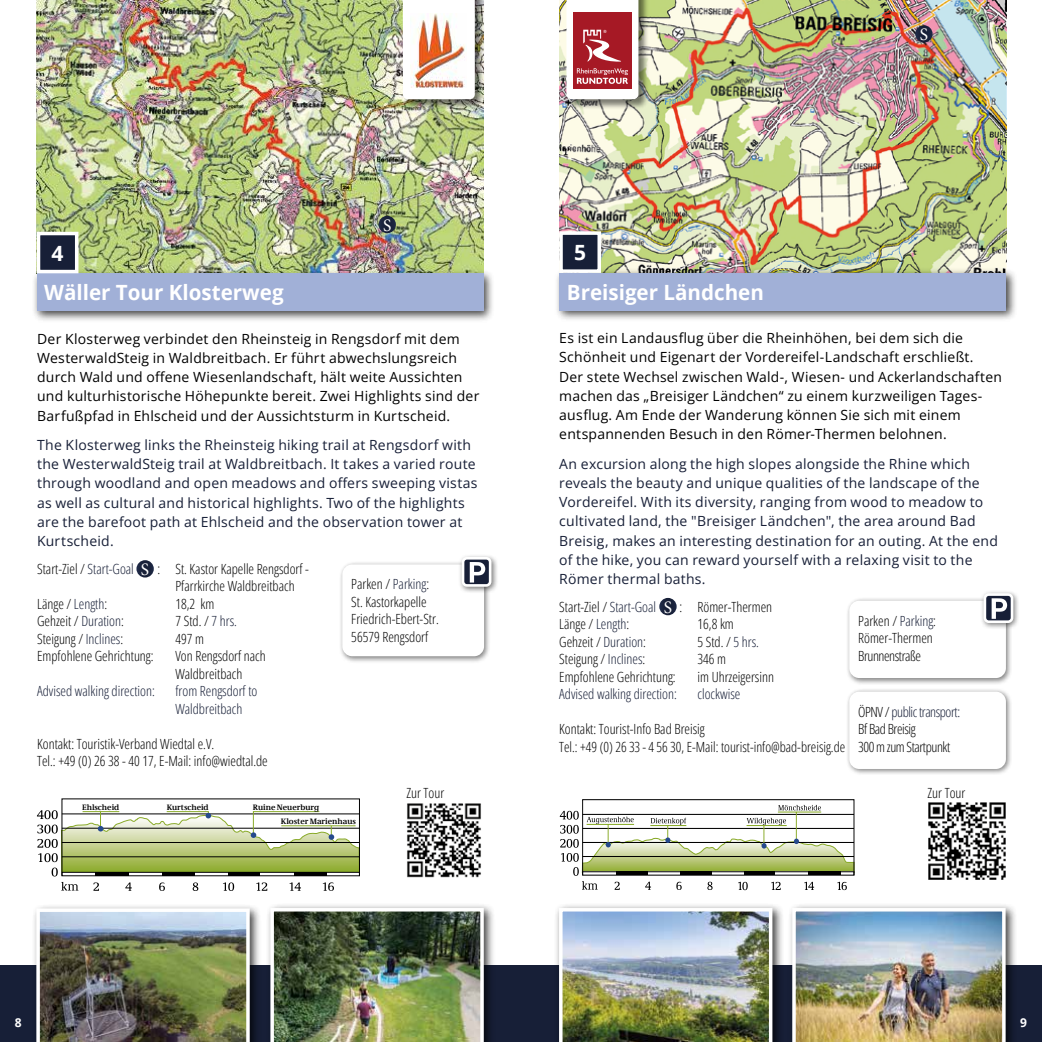
<style>
.page{position:relative;width:1042px;height:1042px;background:#fff}
.page>*{position:absolute;margin:0;border:0;box-sizing:border-box;transform-origin:0 0}
.t1{font:700 21px "Open Sans";color:#fff}
.t2{font:17.5px "Minion Pro";color:#fff}
.t3{font:14px/19.2px "Open Sans";color:#000}
.t4{font:14px/19.2px "Open Sans";letter-spacing:.015em;color:#171f37}
.t5{font:14px/17.5px "Open Sans";letter-spacing:-.03em;color:#000}
.t6{font:700 12.25px "Open Sans";color:#fff}
.t7{font:700 8.05px "Neue Demos";color:#000}
.s1{color:#171f37}
</style>
<div class="page">
<div style="left:0;top:965px;width:1042px;height:77px;background:#171f37"></div>
<img style="left:559px;top:0;width:447px;height:268px">
<svg style="left:915px;top:25px;width:17px;height:18px"></svg>
<div style="left:555px;top:268px;width:463px;height:54px;background:#000;opacity:.75"></div>
<div style="left:559px;top:273px;width:447px;height:37px;background:#a1b0d7"></div>
<div style="left:582px;top:799px;width:272px;height:76px;border:1px solid #000"></div>
<svg style="left:560px;top:805px;width:294px;height:85px"></svg>
<div style="left:566px;top:0;width:83px;height:110px;background:#000;opacity:.5"></div>
<svg style="left:566px;top:0;width:72px;height:99px"></svg>
<div style="left:561px;top:233px;width:38px;height:38px;background:#171f37"></div>
<div style="left:559px;top:231px;width:42px;height:42px;border:4px solid #fff"></div>
<div style="left:554px;top:903px;width:230px;height:139px;background:#000;opacity:.75"></div>
<img style="left:559px;top:908px;width:213px;height:134px">
<div style="left:788px;top:903px;width:229px;height:139px;background:#000;opacity:.75"></div>
<img style="left:792px;top:908px;width:213px;height:134px">
<svg style="left:659px;top:598px;width:17px;height:17px"></svg>
<div style="left:845px;top:597px;width:168px;height:88px;background:#000;opacity:.5"></div>
<div style="left:849px;top:601px;width:157px;height:77px;background:#fff;border-radius:10px"></div>
<div style="left:980px;top:589px;width:40px;height:41px;background:#000;opacity:.5"></div>
<svg style="left:981px;top:592px;width:33px;height:32px"></svg>
<div style="left:845px;top:688px;width:168px;height:88px;background:#000;opacity:.5"></div>
<div style="left:849px;top:692px;width:157px;height:77px;background:#fff;border-radius:10px"></div>
<img style="left:928px;top:802px;width:77px;height:78px">
<img style="left:37px;top:0;width:446px;height:268px">
<div style="left:32px;top:268px;width:463px;height:54px;background:#000;opacity:.75"></div>
<div style="left:37px;top:273px;width:446px;height:37px;background:#a1b0d7"></div>
<div style="left:32px;top:904px;width:229px;height:138px;background:#000;opacity:.75"></div>
<img style="left:36px;top:908px;width:214px;height:134px">
<div style="left:39px;top:233px;width:38px;height:38px;background:#171f37"></div>
<div style="left:37px;top:232px;width:41px;height:41px;border:4px solid #fff"></div>
<div style="left:266px;top:903px;width:229px;height:139px;background:#000;opacity:.75"></div>
<img style="left:270px;top:908px;width:214px;height:134px">
<svg style="left:378px;top:216px;width:18px;height:17px"></svg>
<svg style="left:136px;top:560px;width:18px;height:17px"></svg>
<div style="left:403px;top:0;width:82px;height:110px;background:#000;opacity:.5"></div>
<svg style="left:403px;top:0;width:72px;height:99px"></svg>
<img style="left:411px;top:13px;width:56px;height:75px">
<img style="left:407px;top:803px;width:74px;height:75px">
<svg style="left:93px;top:882px;width:6px;height:9px"></svg>
<svg style="left:125px;top:882px;width:7px;height:9px"></svg>
<svg style="left:159px;top:882px;width:6px;height:9px"></svg>
<svg style="left:193px;top:882px;width:5px;height:9px"></svg>
<svg style="left:223px;top:882px;width:11px;height:9px"></svg>
<svg style="left:256px;top:882px;width:11px;height:9px"></svg>
<svg style="left:289px;top:882px;width:12px;height:9px"></svg>
<svg style="left:61px;top:882px;width:17px;height:8px"></svg>
<svg style="left:323px;top:882px;width:11px;height:9px"></svg>
<svg style="left:37px;top:798px;width:323px;height:78px"></svg>
<div style="left:339px;top:561px;width:152px;height:102px;background:#000;opacity:.5"></div>
<div style="left:342px;top:564px;width:142px;height:92px;background:#fff;border-radius:10px"></div>
<div style="left:458px;top:553px;width:40px;height:40px;background:#000;opacity:.5"></div>
<svg style="left:460px;top:556px;width:33px;height:32px"></svg>
<h1 class="t1" style="left:52px;top:238px;width:13px">4</h1>
<h1 class="t1" style="left:44px;top:277px;width:241px">Wäller Tour Klosterweg</h1>
<p class="t2" style="left:383px;top:214px;width:10px">S</p>
<p class="t3" style="left:37px;top:329px;width:444px">Der Klosterweg verbindet den Rheinsteig in Rengsdorf mit dem WesterwaldSteig in Waldbreitbach. Er führt abwechslungsreich durch Wald und offene Wiesenlandschaft, hält weite Aussichten und kulturhistorische Höhepunkte bereit. Zwei Highlights sind der Barfußpfad in Ehlscheid und der Aussichtsturm in Kurtscheid.</p>
<p class="t4" style="left:37px;top:435px;width:442px">The Klosterweg links the Rheinsteig hiking trail at Rengsdorf with the WesterwaldSteig trail at Waldbreitbach. It takes a varied route through woodland and open meadows and offers sweeping vistas as well as cultural and historical highlights. Two of the highlights are the barefoot path at Ehlscheid and the observation tower at Kurtscheid.</p>
<p class="t3" style="left:37px;top:558px;width:98px">Start-Ziel / <span class="s1">Start-Goal</span></p>
<p class="t3" style="left:157px;top:559px;width:153px;line-height:17.5px;text-align:center">: St. Kastor Kapelle Rengsdorf -<br>Pfarrkirche Waldbreitbach</p>
<p class="t3" style="left:37px;top:593px;width:71px">Länge / <span class="s1">Length</span>:</p>
<p class="t3" style="left:175px;top:593px;width:40px">18,2 km</p>
<p class="t3" style="left:37px;top:611px;width:88px">Gehzeit / <span class="s1">Duration</span>:</p>
<p class="t3" style="left:175px;top:611px;width:63px">7 Std. / <span class="s1">7 hrs.</span></p>
<p class="t3" style="left:37px;top:628px;width:87px">Steigung / <span class="s1">Inclines</span>:</p>
<p class="t3" style="left:175px;top:628px;width:30px">497 m</p>
<p class="t3" style="left:37px;top:646px;width:118px">Empfohlene Gehrichtung:</p>
<p class="t3" style="left:175px;top:647px;width:92px;line-height:17.5px">Von Rengsdorf nach<br>Waldbreitbach</p>
<p class="t4" style="left:37px;top:681px;width:119px">Advised walking direction:</p>
<p class="t4" style="left:175px;top:682px;width:84px;line-height:17.5px">from Rengsdorf to<br>Waldbreitbach</p>
<p class="t3" style="left:37px;top:734px;width:232px;line-height:17.5px">Kontakt: Touristik-Verband Wiedtal e.V.<br>Tel.: +49 (0) 26 38 - 40 17, E-Mail: info@wiedtal.de</p>
<p class="t2" style="left:141px;top:558px;width:10px">S</p>
<p class="t3" style="left:351px;top:575px;width:89px;line-height:17.5px">Parken / <span class="s1">Parking</span>:<br>St. Kastorkapelle<br>Friedrich-Ebert-Str.<br>56579 Rengsdorf</p>
<h1 class="t1" style="left:574px;top:238px;width:13px">5</h1>
<h1 class="t1" style="left:567px;top:277px;width:198px">Breisiger Ländchen</h1>
<p class="t2" style="left:920px;top:23px;width:10px">S</p>
<p class="t3" style="left:559px;top:328px;width:444px">Es ist ein Landausflug über die Rheinhöhen, bei dem sich die Schönheit und Eigenart der Vordereifel-Landschaft erschließt.<br>Der stete Wechsel zwischen Wald-, Wiesen- und Ackerlandschaften machen das „Breisiger Ländchen“ zu einem kurzweiligen Tages&shy;ausflug. Am Ende der Wanderung können Sie sich mit einem entspannenden Besuch in den Römer-Thermen belohnen.</p>
<p class="t4" style="left:559px;top:453px;width:440px">An excursion along the high slopes alongside the Rhine which reveals the beauty and unique qualities of the landscape of the Vordereifel. With its diversity, ranging from wood to meadow to cultivated land, the "Breisiger Ländchen", the area around Bad Breisig, makes an interesting destination for an outing. At the end of the hike, you can reward yourself with a relaxing visit to the Römer thermal baths.</p>
<p class="t3" style="left:559px;top:596px;width:98px">Start-Ziel / <span class="s1">Start-Goal</span></p>
<p class="t3" style="left:679px;top:596px;width:94px">: Römer-Thermen</p>
<p class="t3" style="left:559px;top:614px;width:71px">Länge / <span class="s1">Length</span>:</p>
<p class="t3" style="left:697px;top:614px;width:38px">16,8 km</p>
<p class="t3" style="left:559px;top:631px;width:88px">Gehzeit / <span class="s1">Duration</span>:</p>
<p class="t3" style="left:697px;top:631px;width:63px">5 Std. / <span class="s1">5 hrs.</span></p>
<p class="t3" style="left:559px;top:649px;width:87px">Steigung / <span class="s1">Inclines</span>:</p>
<p class="t3" style="left:697px;top:649px;width:30px">346 m</p>
<p class="t3" style="left:559px;top:666px;width:118px">Empfohlene Gehrichtung:</p>
<p class="t3" style="left:697px;top:666px;width:78px">im Uhrzeigersinn</p>
<p class="t4" style="left:559px;top:684px;width:119px">Advised walking direction:</p>
<p class="t4" style="left:697px;top:684px;width:44px">clockwise</p>
<p class="t3" style="left:559px;top:720px;width:287px;line-height:17.5px">Kontakt: Tourist-Info Bad Breisig<br>Tel.: +49 (0) 26 33 - 4 56 30, E-Mail: tourist-info@bad-breisig.de</p>
<p class="t2" style="left:664px;top:595px;width:10px">S</p>
<p class="t3" style="left:858px;top:611px;width:79px;line-height:17.5px">Parken / <span class="s1">Parking</span>:<br>Römer-Thermen<br>Brunnenstraße</p>
<p class="t5" style="left:858px;top:702px;width:103px">ÖPNV / <span class="s1">public transport:<br></span>Bf Bad Breisig<br>300 m zum Startpunkt</p>
<p class="t7" style="left:82px;top:802px;width:39px">Ehlscheid</p>
<p class="t7" style="left:167px;top:802px;width:44px">Kurtscheid</p>
<p class="t7" style="left:253px;top:802px;width:68px">Ruine Neuerburg</p>
<p class="t7" style="left:281px;top:816px;width:76px">Kloster Marienhaus</p>
<p class="t3" style="left:406px;top:783px;width:39px">Zur Tour</p>
<p class="t3" style="left:927px;top:783px;width:39px">Zur Tour</p>
<p class="t6" style="left:15px;top:1013px;width:8px">8</p>
<p class="t6" style="left:1020px;top:1013px;width:8px">9</p>
</div>
